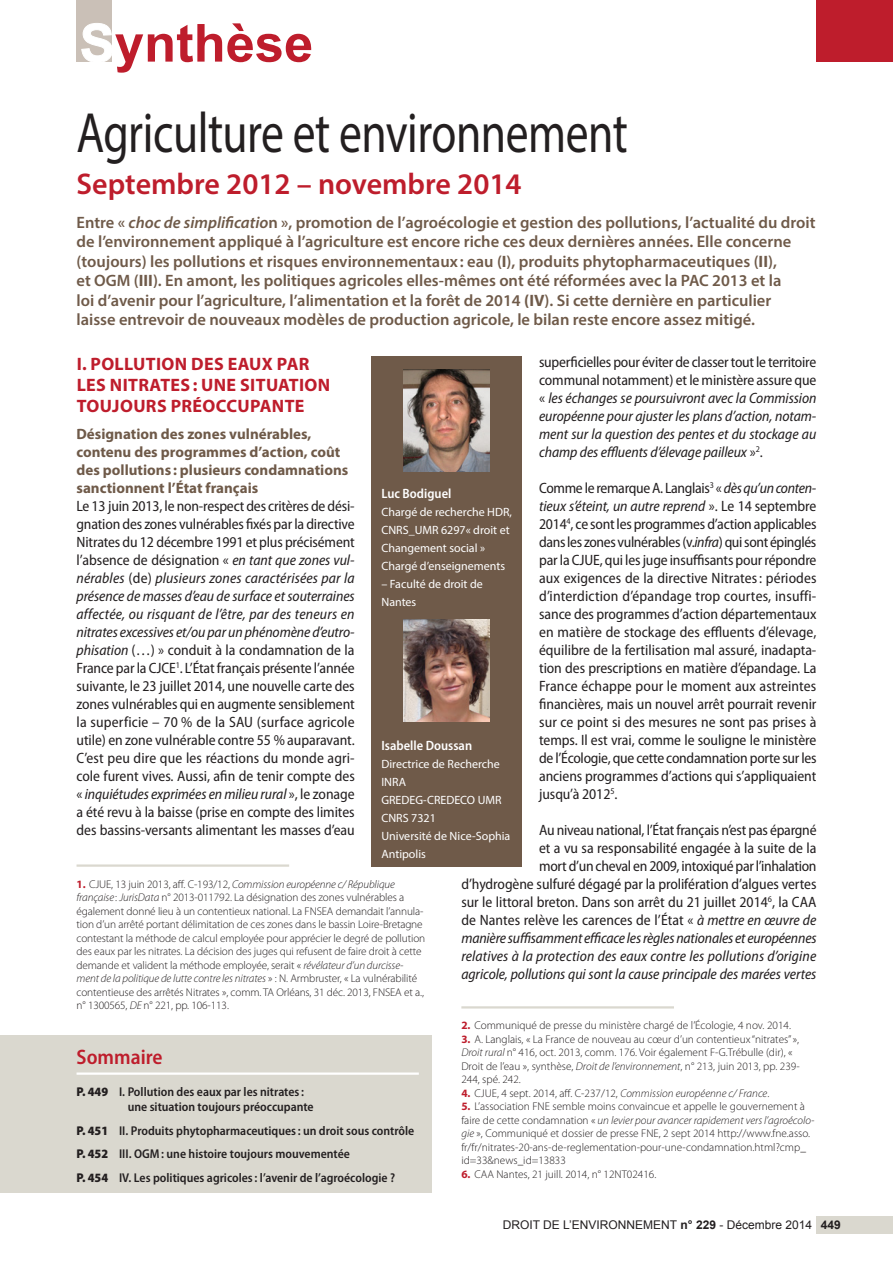
<style>
.page{position:relative;width:893px;height:1263px;background:#fff}
.page>*{position:absolute;margin:0;border:0;box-sizing:border-box;transform-origin:0 0}
.Titre{font:57px "Myriad Pro";letter-spacing:-.01em;color:#231f20;scale:.8 1}
.t1{font:700 52.5px "Arial";color:#be1d2c}
.Date{font:600 30px "Myriad Pro";color:#be1d2c}
.Sommaire-Titre{font:600 semi-condensed 21px "Myriad Pro";color:#be1d2c}
.Inter-1{font:700 18px/21px "Myriad Pro";letter-spacing:.02em;color:#be1d2c}
.Chapo{font:600 16.5px/19.5px "Myriad Pro";color:#6f5a49}
.Texte-courant{font:semi-condensed 15px/18px "Myriad Pro";letter-spacing:-.005em;color:#231f20;text-align:justify}
.t2{font:italic semi-condensed 15px/18px "Myriad Pro";letter-spacing:-.005em;color:#231f20;text-align:justify}
.Inter-2{font:700 15px/18px "Myriad Pro";color:#6f5a49}
.Photo-Nom-Auteur{font:600 semi-condensed 13.5px "Myriad Pro";color:#fff}
.Sommaire-texte-1{font:600 semi-condensed 12.75px/15px "Myriad Pro";color:#231f20}
.Photo-Fonction-Auteu{font:12px/18px "Myriad Pro";color:#fff}
.t3{font:12px "Arial";color:#231f20}
.notes{font:300 11.25px/13.5px "Myriad Pro";letter-spacing:-.01em;color:#231f20}
.s1{color:#fff}
.s2{font-style:italic}
.s3{font-weight:700}
.s4{font-style:normal}
.s5{font-weight:700;color:#be1d2c}
.s6{font-weight:900}
</style>
<div class="page">
<div style="left:816px;top:0;width:77px;height:62px;background:#be1d2c"></div>
<div style="left:77px;top:0;width:35px;height:62px;background:#cac0b7"></div>
<svg style="left:81px;top:23px;width:31px;height:39px"></svg>
<div style="left:0;top:1035px;width:432px;height:158px;background:#dad8cf"></div>
<hr style="left:77px;top:1072px;width:342px;height:3px;background:#fff">
<div style="left:372px;top:356px;width:150px;height:511px;background:#6f5a49"></div>
<hr style="left:77px;top:864px;width:212px;height:3px;background:#dad8cf">
<hr style="left:461px;top:1006px;width:213px;height:2px;background:#dad8cf">
<img style="left:403px;top:369px;width:86px;height:103px">
<img style="left:404px;top:619px;width:86px;height:102px">
<div style="left:816px;top:1216px;width:77px;height:17px;background:#dad8cf"></div>
<h2 class="t1" style="left:80px;top:9px;width:235px"><span class="s1">S</span>ynthèse</h2>
<p class="Titre" style="left:77px;top:98px;width:691px">Agriculture et environnement</p>
<p class="Date" style="left:77px;top:165px;width:447px">Septembre 2012 – novembre 2014</p>
<p class="Chapo" style="left:77px;top:212px;width:740px">Entre « <span class="s2">choc de simplificatio</span>n », promotion de l’agroécologie et gestion des pollutions, l’actualité du droit de l’environnement appliqué à l’agriculture est encore riche ces deux dernières années. Elle concerne (toujours) les pollutions et risques environnementaux : eau (<span class="s3">I</span>), produits phytopharmaceutiques (<span class="s3">II</span>),<br>et OGM (<span class="s3">III</span>). En amont, les politiques agricoles elles-mêmes ont été réformées avec la PAC 2013 et la<br>loi d’avenir pour l’agriculture, l’alimentation et la forêt de 2014 <span class="s3">(IV</span>). Si cette dernière en particulier<br>laisse entrevoir de nouveaux modèles de production agricole, le bilan reste encore assez mitigé.</p>
<p class="t2" style="left:539px;top:353px;width:279px"><span class="s4">superficielles pour éviter de classer tout le territoire communal notamment) et le ministère assure que «</span> les échanges se poursuivront avec la Commission européenne pour ajuster les plans d’action, notam&shy;ment sur la question des pentes et du stockage au champ des effluents d’élevage pailleux <span class="s4">»</span><sup>2</sup><span class="s4">.</span></p>
<p class="Texte-courant" style="left:539px;top:479px;width:279px">Comme le remarque A. Langlais<sup>3</sup> « <span class="s2">dès qu’un conten&shy;tieux s’éteint, un autre reprend</span> ». Le 14 septembre 2014<sup>4</sup>, ce sont les programmes d’action applicables dans les zones vulnérables (v.<span class="s2">infra</span>) qui sont épinglés par la CJUE, qui les juge insuffisants pour répondre aux exigences de la directive Nitrates: périodes d’interdiction d’épandage trop courtes, insuffi&shy;sance des programmes d’action départementaux en matière de stockage des effluents d’élevage, équilibre de la fertilisation mal assuré, inadapta&shy;tion des prescriptions en matière d’épandage. La France échappe pour le moment aux astreintes financières, mais un nouvel arrêt pourrait revenir sur ce point si des mesures ne sont pas prises à temps. Il est vrai, comme le souligne le ministère de l’Écologie, que cette condamnation porte sur les anciens programmes d’actions qui s’appliquaient jusqu’à 2012<sup>5</sup>.</p>
<p class="Texte-courant" style="left:461px;top:821px;width:357px;text-align:right">Au niveau national, l’État français n’est pas épargné<br>et a vu sa responsabilité engagée à la suite de la<br>mort d’un cheval en 2009, intoxiqué par l’inhalation<br>d’hydrogène sulfuré dégagé par la prolifération d’algues vertes sur le littoral breton. Dans son arrêt du 21 juillet 2014<sup>6</sup>, la CAA de Nantes relève les carences de l’État « <span class="s2">à mettre en œuvre de manière suffisamment efficace les règles nationales et européennes relatives à la protection des eaux contre les pollutions d’origine agricole, pollutions qui sont la cause principale des marées vertes</span></p>
<p class="notes" style="left:461px;top:1019px;width:331px"><span class="s5">2.</span> Communiqué de presse du ministère chargé de l’Écologie, 4 nov. 2014.</p>
<p class="notes" style="left:461px;top:1032px;width:340px"><span class="s5">3.</span> A. Langlais, « La France de nouveau au cœur d’un contentieux “nitrates” », <span class="s2">Droit rural</span> n° 416, oct. 2013, comm. 176. Voir également F-G.Trébulle (dir), « Droit de l’eau », synthèse, <span class="s2">Droit de l’environnement</span>, n° 213, juin 2013, pp. 239- 244, spé. 242.</p>
<p class="notes" style="left:461px;top:1086px;width:309px"><span class="s5">4.</span> CJUE, 4 sept. 2014, aff. C-237/12, <span class="s2">Commission européenne c/ France</span>.</p>
<p class="notes" style="left:461px;top:1100px;width:355px"><span class="s5">5.</span> L’association FNE semble moins convaincue et appelle le gouvernement à faire de cette condamnation « <span class="s2">un levier pour avancer rapidement vers l’agroécolo&shy;gie</span> », Communiqué et dossier de presse FNE, 2 sept 2014 http://www.fne.asso. fr/fr/nitrates-20-ans-de-reglementation-pour-une-condamnation.html?cmp_ id=33&amp;news_id=13833</p>
<p class="notes" style="left:461px;top:1167px;width:196px"><span class="s5">6.</span> CAA Nantes, 21 juill. 2014, n° 12NT02416.</p>
<p class="Inter-1" style="left:77px;top:353px;width:255px">I. POLLUTION DES EAUX PAR<br>LES NITRATES : UNE SITUATION<br>TOUJOURS PRÉOCCUPANTE</p>
<p class="Inter-2" style="left:77px;top:424px;width:273px">Désignation des zones vulnérables, contenu des programmes d’action, coût des pollutions : plusieurs condamnations sanctionnent l’État français</p>
<p class="Texte-courant" style="left:77px;top:497px;width:280px">Le 13 juin 2013, le non-respect des critères de dési&shy;gnation des zones vulnérables fixés par la directive Nitrates du 12 décembre 1991 et plus précisément l’absence de désignation « <span class="s2">en tant que zones vul&shy;nérables</span> (de) <span class="s2">plusieurs zones caractérisées par la présence de masses d’eau de surface et souterraines affectée, ou risquant de l’être, par des teneurs en nitrates excessives et/ou par un phénomène d’eutro&shy;phisation</span> (…) » conduit à la condamnation de la France par la CJCE<sup>1</sup>. L’État français présente l’année suivante, le 23 juillet 2014, une nouvelle carte des zones vulnérables qui en augmente sensiblement la superficie – 70 % de la SAU (surface agricole utile) en zone vulnérable contre 55 % auparavant.<br>C’est peu dire que les réactions du monde agri&shy;cole furent vives. Aussi, afin de tenir compte des « <span class="s2">inquiétudes exprimées en milieu rural</span> », le zonage a été revu à la baisse (prise en compte des limites des bassins-versants alimentant les masses d’eau</p>
<p class="Photo-Nom-Auteur" style="left:381px;top:486px;width:71px">Luc Bodiguel</p>
<p class="Photo-Fonction-Auteu" style="left:381px;top:502px;width:132px">Chargé de recherche HDR,<br>CNRS_UMR 6297« droit et<br>Changement social »</p>
<p class="Photo-Fonction-Auteu" style="left:381px;top:556px;width:125px">Chargé d’enseignements</p>
<p class="Photo-Fonction-Auteu" style="left:381px;top:574px;width:103px">– Faculté de droit de<br>Nantes</p>
<p class="Photo-Nom-Auteur" style="left:381px;top:738px;width:92px">Isabelle Doussan</p>
<p class="Photo-Fonction-Auteu" style="left:381px;top:754px;width:120px">Directrice de Recherche<br>INRA</p>
<p class="Photo-Fonction-Auteu" style="left:381px;top:790px;width:122px">GREDEG-CREDECO UMR<br>CNRS 7321</p>
<p class="Photo-Fonction-Auteu" style="left:381px;top:826px;width:130px">Université de Nice-Sophia<br>Antipolis</p>
<p class="notes" style="left:77px;top:877px;width:350px"><span class="s5">1.</span> CJUE, 13 juin 2013, aff. C-193/12, <span class="s2">Commission européenne c/ République française</span>: <span class="s2">JurisData</span> n° 2013-011792. La désignation des zones vulnérables a également donné lieu à un contentieux national. La FNSEA demandait l’annula&shy;tion d’un arrêté portant délimitation de ces zones dans le bassin Loire-Bretagne contestant la méthode de calcul employée pour apprécier le degré de pollution des eaux par les nitrates. La décision des juges qui refusent de faire droit à cette demande et valident la méthode employée, serait « <span class="s2">révélateur d’un durcisse&shy;ment de la politique de lutte contre les nitrates</span> » : N. Armbruster, « La vulnérabilité contentieuse des arrêtés Nitrates », comm. TA Orléans, 31 déc. 2013, FNSEA et a., n° 1300565, <span class="s2">DE</span> n° 221, pp. 106-113.</p>
<p class="Sommaire-Titre" style="left:77px;top:1045px;width:88px">Sommaire</p>
<p class="Sommaire-texte-1" style="left:128px;top:1084px;width:188px;text-indent:-51px"><span class="s6">P. 449</span> I. Pollution des eaux par les nitrates: une situation toujours préoccupante</p>
<p class="Sommaire-texte-1" style="left:77px;top:1123px;width:339px"><span class="s6">P. 451</span> II. Produits phytopharmaceutiques: un droit sous contrôle</p>
<p class="Sommaire-texte-1" style="left:77px;top:1146px;width:275px"><span class="s6">P. 452</span> III. OGM: une histoire toujours mouvementée</p>
<p class="Sommaire-texte-1" style="left:77px;top:1170px;width:320px"><span class="s6">P. 454</span> IV. Les politiques agricoles: l’avenir de l’agroécologie ?</p>
<p class="t3" style="left:503px;top:1217px;width:339px">DROIT DE L’ENVIRONNEMENT <span class="s3">n° 229</span> - Décembre 2014 <span class="s3">449</span></p>
</div>
